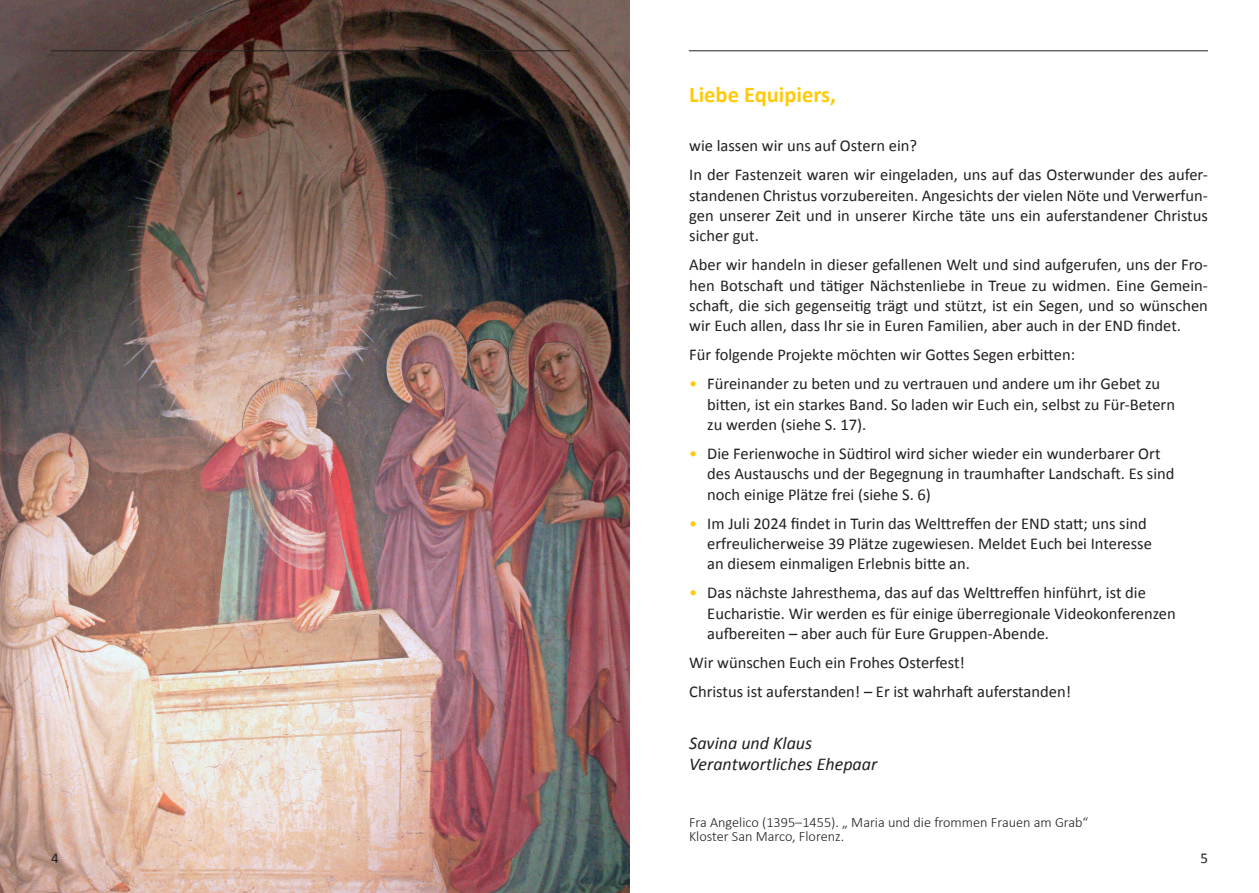
<style>
.page{position:relative;width:1259px;height:893px;background:#fff}
.page>*{position:absolute;margin:0;border:0;box-sizing:border-box;transform-origin:0 0}
.t1{font:700 22.5px "Calibri";color:#feca0a}
.t2{font:italic 18px/21.6px "Calibri";color:#231f20}
.t3{font:16.5px/20.4px "Calibri";color:#231f20}
.t4{font:15px "Calibri";color:#231f20}
.t5{font:300 14.25px/14.2px "Calibri";color:#231f20}
.s1{color:#feca0a}
</style>
<div class="page">
<img style="left:0;top:0;width:629px;height:893px">
<hr style="left:689px;top:51px;width:519px;height:1px;background:#231f20">
<hr style="left:51px;top:51px;width:519px;height:1px;background:#231f20">
<h1 class="t1" style="left:689px;top:79px;width:148px">Liebe Equipiers,</h1>
<p class="t3" style="left:689px;top:131px;width:520px;line-height:29px">wie lassen wir uns auf Ostern ein?<br>In der Fastenzeit waren wir eingeladen, uns auf das Osterwunder des aufer-</p>
<p class="t3" style="left:689px;top:185px;width:520px;text-align:justify">standenen Christus vorzubereiten. Angesichts der vielen Nöte und Verwerfun&shy;gen unserer Zeit und in unserer Kirche täte uns ein auferstandener Christus sicher gut.</p>
<p class="t3" style="left:689px;top:255px;width:520px;text-align:justify">Aber wir handeln in dieser gefallenen Welt und sind aufgerufen, uns der Fro&shy;hen Botschaft und tätiger Nächstenliebe in Treue zu widmen. Eine Gemein&shy;schaft, die sich gegenseitig trägt und stützt, ist ein Segen, und so wünschen wir Euch allen, dass Ihr sie in Euren Familien, aber auch in der END findet.</p>
<p class="t3" style="left:689px;top:345px;width:387px">Für folgende Projekte möchten wir Gottes Segen erbitten:</p>
<p class="t3" style="left:707px;top:374px;width:469px;text-indent:-18px"><span class="s1">•</span> Füreinander zu beten und zu vertrauen und andere um ihr Gebet zu bitten, ist ein starkes Band. So laden wir Euch ein, selbst zu Für-Betern zu werden (siehe S. 17).</p>
<p class="t3" style="left:707px;top:443px;width:469px;text-indent:-18px"><span class="s1">•</span> Die Ferienwoche in Südtirol wird sicher wieder ein wunderbarer Ort des Austauschs und der Begegnung in traumhafter Landschaft. Es sind noch einige Plätze frei (siehe S. 6)</p>
<p class="t3" style="left:707px;top:513px;width:446px;text-indent:-18px"><span class="s1">•</span> Im Juli 2024 findet in Turin das Welttreffen der END statt; uns sind erfreulicherweise 39 Plätze zugewiesen. Meldet Euch bei Interesse an diesem einmaligen Erlebnis bitte an.</p>
<p class="t3" style="left:707px;top:583px;width:470px;text-indent:-18px"><span class="s1">•</span> Das nächste Jahresthema, das auf das Welttreffen hinführt, ist die<br>Eucharistie. Wir werden es für einige überregionale Videokonferenzen aufbereiten – aber auch für Eure Gruppen-Abende.</p>
<p class="t3" style="left:689px;top:648px;width:383px;line-height:29px">Wir wünschen Euch ein Frohes Osterfest!<br>Christus ist auferstanden! – Er ist wahrhaft auferstanden!</p>
<p class="t2" style="left:689px;top:731px;width:189px">Savina und Klaus<br>Verantwortliches Ehepaar</p>
<p class="t5" style="left:689px;top:815px;width:401px">Fra Angelico (1395–1455). „ Maria und die frommen Frauen am Grab“<br>Kloster San Marco, Florenz.</p>
<p class="t4" style="left:51px;top:848px;width:9px">4</p>
<p class="t4" style="left:1200px;top:848px;width:9px">5</p>
</div>
